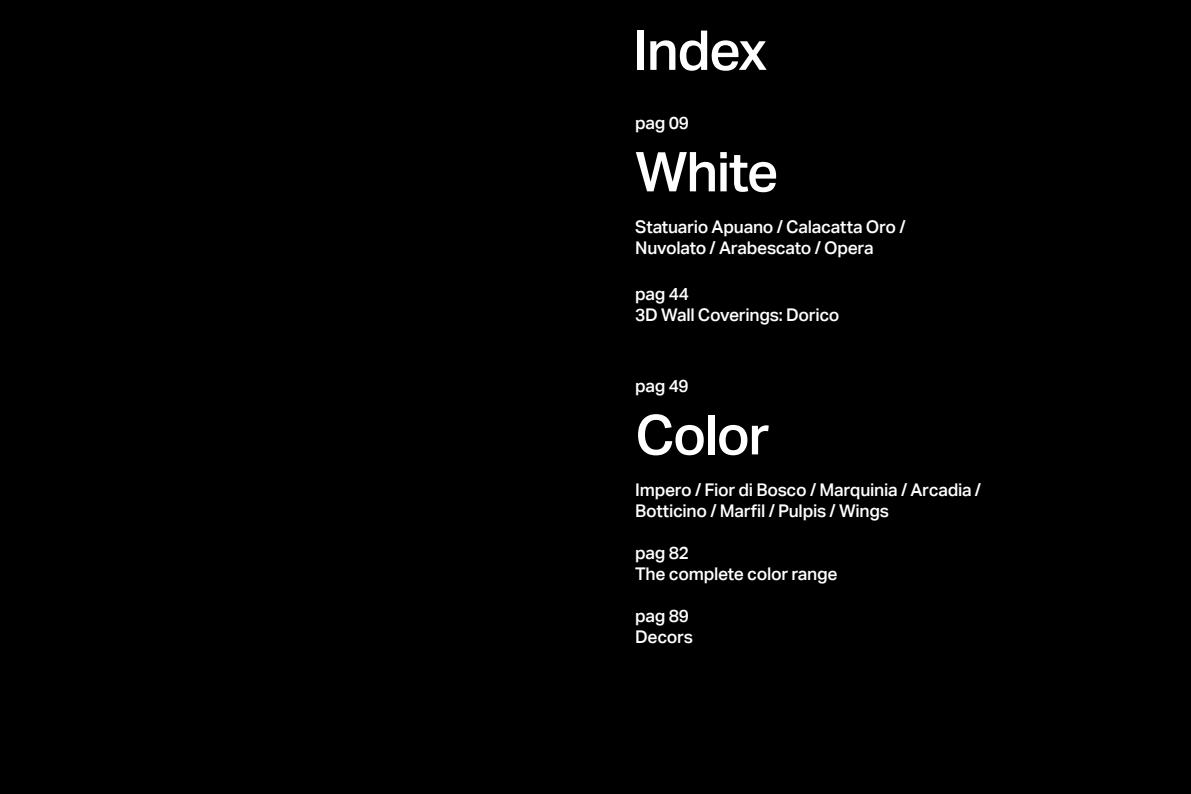
<style>
.page{position:relative;width:1191px;height:794px;background:#000}
.page>*{position:absolute;margin:0;border:0;box-sizing:border-box;transform-origin:0 0}
.t1{font:55px "Aktiv Grotesk Corp Medium 2";letter-spacing:-.025em;color:#fff}
.t2{font:500 55px "Aktiv Grotesk Corp";letter-spacing:-.03em;color:#fff}
.t3{font:17.5px/21px "Aktiv Grotesk Corp Medium 2";letter-spacing:-.015em;color:#fff}
.t4{font:500 17.5px/21px "Aktiv Grotesk Corp";letter-spacing:-.015em;color:#fff}
.s1{font-family:"Aktiv Grotesk Corp Medium 2";font-weight:400}
</style>
<div class="page">
<h1 class="t1" style="left:633px;top:17px;width:135px">Index</h1>
<p class="t3" style="left:635px;top:112px;width:55px">pag 09</p>
<h1 class="t1" style="left:635px;top:139px;width:145px">White</h1>
<p class="t4" style="left:635px;top:216px;width:272px">Statuario Apuano / Calacatta Oro /</p>
<p class="t3" style="left:635px;top:237px;width:240px">Nuvolato / Arabescato / Opera</p>
<p class="t4" style="left:635px;top:283px;width:55px">pag <span class="s1">44</span></p>
<p class="t3" style="left:635px;top:304px;width:206px">3D Wall Coverings: Dorico</p>
<p class="t3" style="left:635px;top:375px;width:55px">pag 49</p>
<h1 class="t2" style="left:635px;top:402px;width:136px">Color</h1>
<p class="t3" style="left:635px;top:479px;width:347px">Impero / Fior di Bosco / Marquinia / Arcadia /<br>Botticino / Marfil / Pulpis / Wings</p>
<p class="t4" style="left:635px;top:542px;width:55px">pag <span class="s1">82</span></p>
<p class="t3" style="left:635px;top:563px;width:204px">The complete color range</p>
<p class="t4" style="left:635px;top:605px;width:59px">pag <span class="s1">89<br></span>Decors</p>
</div>
